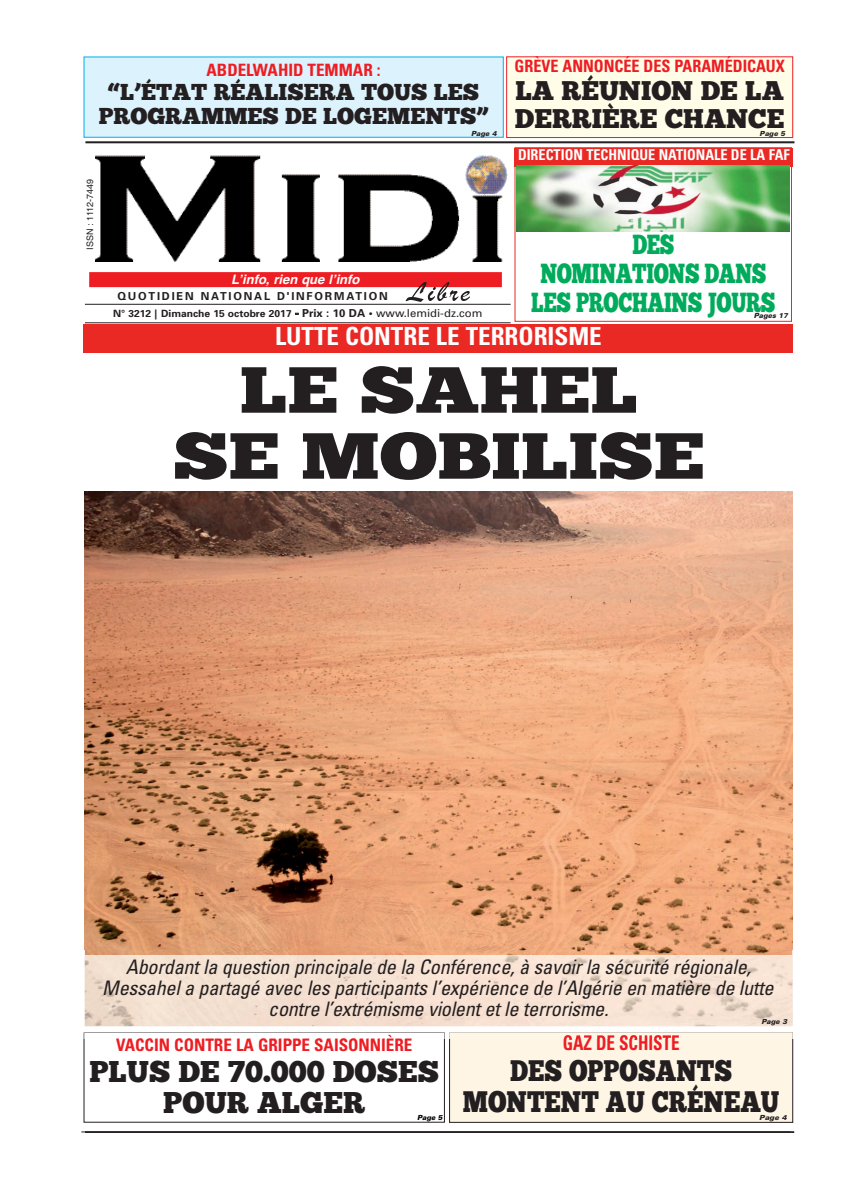
<style>
.page{position:relative;width:855px;height:1191px;background:#fff}
.page>*{position:absolute;margin:0;border:0;box-sizing:border-box;transform-origin:0 0}
.t1{font:65px/66px "Chunk Five";color:#231f20;text-align:center;scale:1.2 1}
.t2{font:30px/31px "Chunk Five";color:#231f20;text-align:center}
.t3{font:29.7px/30.9px "Chunk Five";color:#231f20;text-align:center;scale:.84 1}
.t4{font:27.6px/29px "Chunk Five";letter-spacing:-.02em;color:#00ab5b;text-align:center;scale:.74 1}
.t5{font:27px/28px "Chunk Five";color:#231f20}
.t6{font:700 condensed 25px "Univers";color:#fff}
.t7{font:23px/24px "Chunk Five";color:#231f20;text-align:center}
.t8{font:700 condensed 20.2px "Univers";color:#ee1d23;scale:.84 1}
.t9{font:italic condensed 20px/21px "Univers";letter-spacing:-.01em;color:#231f20;text-align:center}
.t10{font:700 condensed 17px "Univers";color:#ee1d23}
.t11{font:700 condensed 17px "Univers";color:#ee1d23;scale:.95 1}
.t12{font:700 condensed 15px "Univers";color:#fff;scale:.95 1}
.t13{font:italic 700 13px "Helvetica";color:#fff}
.t14{font:700 11px "Univers";letter-spacing:.165em;color:#231f20}
.t15{font:700 10px "Univers";color:#231f20}
.t16{font:9px "Helvetica";color:#231f20}
.t17{font:italic 900 7px "Univers";letter-spacing:.005em;color:#231f20}
.t18{font:italic 900 7px "Univers";color:#000}
.t19{font:italic 900 7px "Univers";letter-spacing:.005em;color:#231f20;scale:1.08 1}
.s1{font-weight:900}
.s2{font-size:11px}
.s3{font-weight:400;font-size:11px}
</style>
<div class="page">
<div style="left:449px;top:1032px;width:343px;height:90px;background:#fef5e5"></div>
<div style="left:84px;top:57px;width:419px;height:80px;background:#dcf2fc"></div>
<div style="left:514px;top:147px;width:278px;height:175px;border:1px solid #ea2924"></div>
<hr style="left:85px;top:1131px;width:709px;height:1px;background:#231f20">
<img style="left:95px;top:155px;width:413px;height:106px">
<hr style="left:85px;top:322px;width:425px;height:1px;background:#231f20">
<hr style="left:85px;top:304px;width:425px;height:1px;background:#231f20">
<div style="left:89px;top:272px;width:413px;height:15px;background:#ee1d23"></div>
<svg style="left:405px;top:282px;width:65px;height:20px"></svg>
<hr style="left:81px;top:1131px;width:709px;height:1px;background:#231f20">
<div style="left:84px;top:324px;width:709px;height:29px;background:#ea2924"></div>
<div style="left:506px;top:57px;width:286px;height:80px;background:#fffde8"></div>
<div style="left:506px;top:57px;width:286px;height:81px;border:1px solid #ee1d23"></div>
<hr style="left:85px;top:141px;width:709px;height:2px;background:#231f20">
<img style="left:85px;top:491px;width:707px;height:459px">
<div style="left:514px;top:148px;width:279px;height:18px;background:#ea2924"></div>
<img style="left:516px;top:165px;width:273px;height:66px">
<img style="left:563px;top:1035px;width:116px;height:4px">
<img style="left:84px;top:1032px;width:360px;height:7px">
<img style="left:116px;top:1038px;width:207px;height:1px">
<img style="left:85px;top:950px;width:707px;height:76px">
<img style="left:85px;top:955px;width:706px;height:70px">
<p class="t10" style="left:206px;top:64px;width:176px">ABDELWAHID TEMMAR :</p>
<p class="t7" style="left:99px;top:80px;width:391px">“L’ÉTAT RÉALISERA TOUS LES<br>PROGRAMMES DE LOGEMENTS”</p>
<p class="t11" style="left:514px;top:60px;width:286px">GRÈVE ANNONCÉE DES PARAMÉDICAUX</p>
<h3 class="t5" style="left:515px;top:77px;width:271px">LA RÉUNION DE LA<br>DERRIÈRE CHANCE</h3>
<p class="t17" style="left:471px;top:131px;width:27px">Page 4</p>
<p class="t17" style="left:759px;top:131px;width:27px">Page 5</p>
<p class="t16" style="left:85px;top:250px;width:72px;rotate:-90deg">ISSN : 1112-7449</p>
<p class="t12" style="left:518px;top:149px;width:288px">DIRECTION TECHNIQUE NATIONALE DE LA FAF</p>
<h3 class="t4" style="left:531px;top:230px;width:331px">DES<br>NOMINATIONS DANS<br>LES PROCHAINS JOURS</h3>
<p class="t13" style="left:231px;top:272px;width:130px">L’info, rien que l’info</p>
<p class="t6" style="left:275px;top:327px;width:328px">LUTTE CONTRE LE TERRORISME</p>
<p class="t14" style="left:117px;top:292px;width:272px">QUOTIDIEN NATIONAL D'INFORMATION</p>
<p class="t15" style="left:113px;top:310px;width:371px">N° 3212 <span class="s1">|</span> Dimanche 15 octobre 2017 <span class="s2">- Prix : 10 DA •</span> <span class="s3">www.lemidi-dz.com</span></p>
<p class="t17" style="left:753px;top:313px;width:36px">Pages 17</p>
<h1 class="t1" style="left:173px;top:357px;width:444px">LE SAHEL<br>SE MOBILISE</h1>
<p class="t9" style="left:102px;top:957px;width:672px">Abordant la question principale de la Conférence, à savoir la sécurité régionale,<br>Messahel a partagé avec les participants l’expérience de l’Algérie en matière de lutte contre l’extrémisme violent et le terrorisme.</p>
<p class="t17" style="left:761px;top:1019px;width:27px">Page 3</p>
<p class="t10" style="left:116px;top:1038px;width:298px">VACCIN CONTRE LA GRIPPE SAISONNIÈRE</p>
<h2 class="t2" style="left:89px;top:1056px;width:351px">PLUS DE 70.000 DOSES<br>POUR ALGER</h2>
<p class="t8" style="left:562px;top:1035px;width:141px">GAZ DE SCHISTE</p>
<h3 class="t3" style="left:463px;top:1055px;width:378px">DES OPPOSANTS<br>MONTENT AU CRÉNEAU</h3>
<p class="t18" style="left:417px;top:1114px;width:27px">Page 5</p>
<p class="t19" style="left:759px;top:1115px;width:27px">Page 4</p>
</div>
